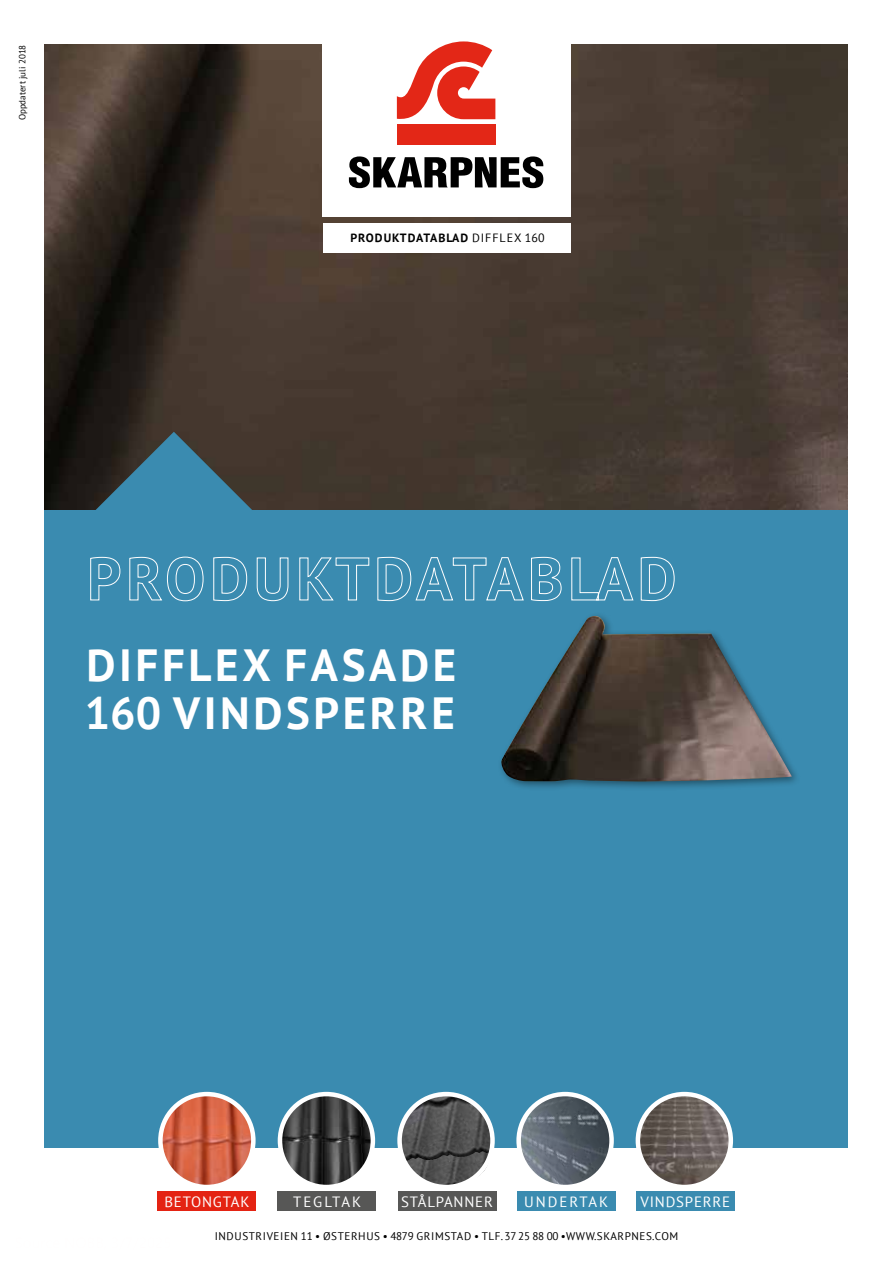
<style>
.page{position:relative;width:893px;height:1263px;background:#fff}
.page>*{position:absolute;margin:0;border:0;box-sizing:border-box;transform-origin:0 0}
.t1{font:700 45px/48px "PT Sans";letter-spacing:.08em;color:#fff}
.t2{font:14.85px "PT Sans";letter-spacing:.055em;color:#fff}
.t3{font:14.85px "PT Sans";letter-spacing:.13em;color:#fff}
.t4{font:700 12px "PT Sans";letter-spacing:.08em;color:#000}
.t5{font:11.1px "PT Sans";letter-spacing:.055em;color:#000}
.t6{font:9px "PT Sans";color:#000}
.s1{font-weight:400}
</style>
<div class="page">
<img style="left:44px;top:45px;width:804px;height:465px">
<div style="left:44px;top:510px;width:804px;height:638px;background:#3a8bb0"></div>
<svg style="left:93px;top:432px;width:162px;height:78px;background:#385a68"></svg>
<div style="left:323px;top:0;width:248px;height:217px;background:#fff"></div>
<svg style="left:349px;top:156px;width:195px;height:32px"></svg>
<div style="left:397px;top:124px;width:98px;height:21px;background:#e32717"></div>
<svg style="left:397px;top:41px;width:98px;height:79px"></svg>
<svg style="left:90px;top:557px;width:31px;height:44px"></svg>
<svg style="left:129px;top:556px;width:75px;height:45px"></svg>
<svg style="left:213px;top:557px;width:34px;height:44px"></svg>
<svg style="left:256px;top:557px;width:33px;height:44px"></svg>
<svg style="left:299px;top:557px;width:71px;height:44px"></svg>
<svg style="left:377px;top:557px;width:147px;height:44px"></svg>
<svg style="left:531px;top:557px;width:31px;height:44px"></svg>
<svg style="left:571px;top:557px;width:63px;height:44px"></svg>
<svg style="left:640px;top:557px;width:35px;height:44px"></svg>
<div style="left:323px;top:223px;width:247px;height:30px;background:#fff"></div>
<div style="left:497px;top:611px;width:304px;height:180px;background:#000;opacity:.4"></div>
<img style="left:500px;top:616px;width:292px;height:165px">
<img style="left:519px;top:1094px;width:93px;height:93px;border-radius:46px">
<div style="left:516px;top:1092px;width:98px;height:97px;border:4px solid #fff;border-radius:50%"></div>
<img style="left:638px;top:1094px;width:93px;height:90px">
<div style="left:636px;top:1092px;width:97px;height:97px;border:4px solid #fff;border-radius:50%"></div>
<img style="left:407px;top:1162px;width:80px;height:22px">
<img style="left:402px;top:1094px;width:89px;height:68px">
<div style="left:397px;top:1092px;width:98px;height:97px;border:4px solid #fff;border-radius:50%"></div>
<img style="left:160px;top:1094px;width:93px;height:93px;border-radius:46px">
<div style="left:158px;top:1092px;width:98px;height:97px;border:4px solid #fff;border-radius:50%"></div>
<img style="left:280px;top:1094px;width:93px;height:93px;border-radius:46px">
<div style="left:278px;top:1092px;width:97px;height:97px;border:4px solid #fff;border-radius:50%"></div>
<div style="left:277px;top:1192px;width:99px;height:19px;background:#575756"></div>
<div style="left:157px;top:1192px;width:99px;height:19px;background:#e42313"></div>
<div style="left:517px;top:1192px;width:98px;height:19px;background:#3a8bb0"></div>
<div style="left:636px;top:1192px;width:99px;height:19px;background:#3a8bb0"></div>
<div style="left:398px;top:1192px;width:98px;height:19px;background:#575756"></div>
<p class="t6" style="left:17px;top:120px;width:77px;rotate:-90deg">Oppdatert juli 2018</p>
<p class="t4" style="left:350px;top:230px;width:196px">PRODUKTDATABLAD <span class="s1">DIFFLEX 160</span></p>
<h1 class="t1" style="left:85px;top:640px;width:373px">DIFFLEX FASADE<br>160 VINDSPERRE</h1>
<h2 class="t2" style="left:164px;top:1192px;width:87px">BETONGTAK</h2>
<h2 class="t3" style="left:293px;top:1192px;width:69px">TEGLTAK</h2>
<h2 class="t2" style="left:401px;top:1192px;width:93px">STÅLPANNER</h2>
<h2 class="t3" style="left:524px;top:1192px;width:85px">UNDERTAK</h2>
<h2 class="t2" style="left:640px;top:1192px;width:91px">VINDSPERRE</h2>
<p class="t5" style="left:215px;top:1229px;width:465px">INDUSTRIVEIEN 11 • ØSTERHUS • 4879 GRIMSTAD • TLF. 37 25 88 00 •WWW.SKARPNES.COM</p>
</div>
